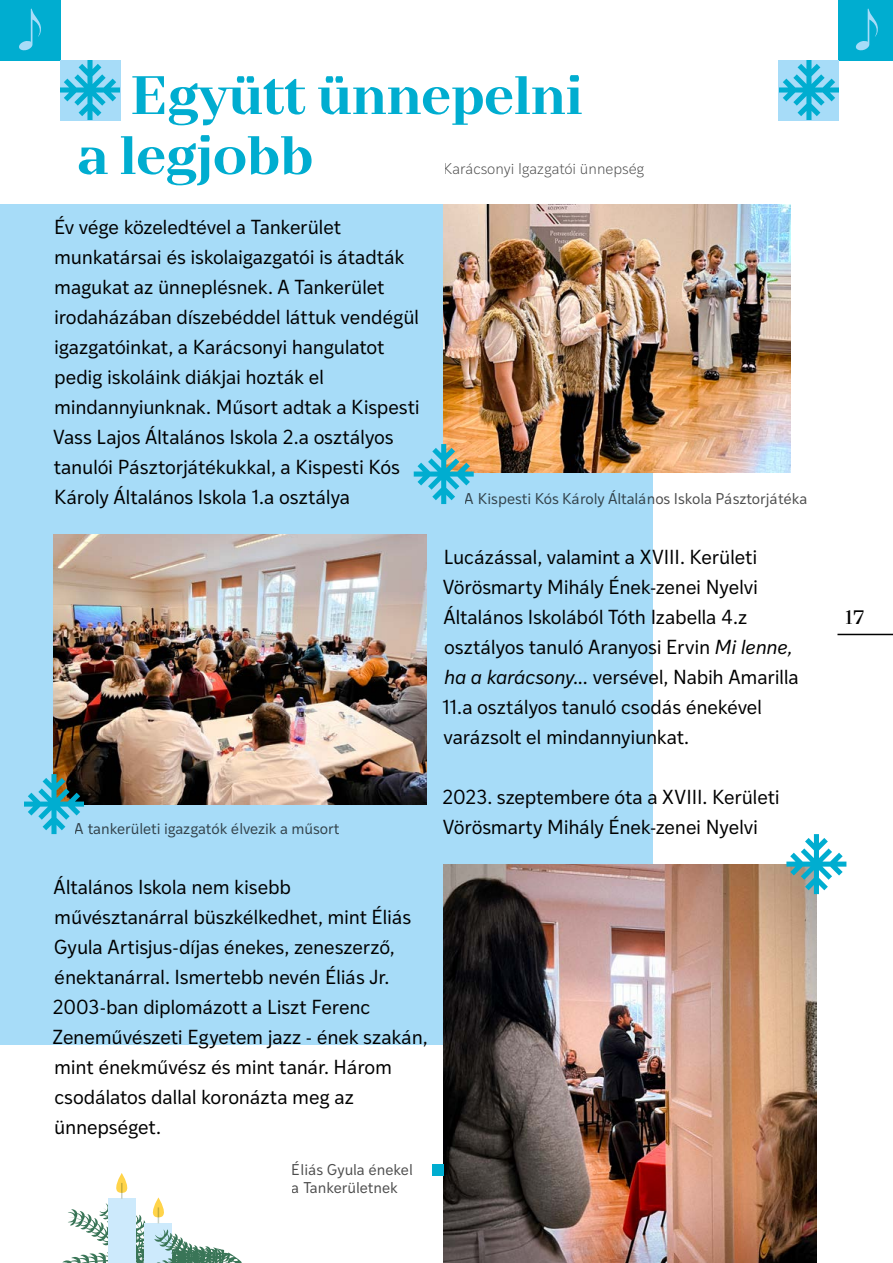
<style>
.page{position:relative;width:893px;height:1263px;background:#fff}
.page>*{position:absolute;margin:0;border:0;box-sizing:border-box;transform-origin:0 0}
.t1{font:700 54px/60px "TT Nooks";letter-spacing:-.03em;color:#00add0}
.t2{font:19.5px/30px "Ivy Style Sans";letter-spacing:-.015em;color:#000}
.t3{font:19.5px "TT Nooks";color:#000}
.t4{font:15px/18px "Ivy Style Sans";letter-spacing:-.01em;color:#000}
.t5{font:300 15px "Ivy Style Sans";color:#000}
.s1{font-style:italic}
</style>
<div class="page">
<div style="left:0;top:204px;width:653px;height:840px;background:#a7dcf8"></div>
<img style="left:54px;top:534px;width:372px;height:270px">
<img style="left:444px;top:204px;width:346px;height:269px">
<div style="left:0;top:0;width:60px;height:60px;background:#00add0"></div>
<svg style="left:19px;top:9px;width:22px;height:42px"></svg>
<div style="left:839px;top:0;width:54px;height:60px;background:#00add0"></div>
<svg style="left:855px;top:9px;width:23px;height:42px"></svg>
<svg style="left:60px;top:60px;width:60px;height:60px;background:#6bcbe9"></svg>
<svg style="left:779px;top:60px;width:60px;height:60px;background:#6bcbe9"></svg>
<svg style="left:24px;top:774px;width:60px;height:60px"></svg>
<svg style="left:414px;top:444px;width:60px;height:60px"></svg>
<svg style="left:62px;top:1173px;width:180px;height:90px"></svg>
<img style="left:444px;top:864px;width:372px;height:399px">
<svg style="left:786px;top:834px;width:60px;height:60px"></svg>
<div style="left:433px;top:1164px;width:11px;height:11px;background:#00add0"></div>
<hr style="left:837px;top:634px;width:56px;height:1px;background:#000">
<h1 class="t1" style="left:76px;top:67px;width:509px;text-indent:54px">Együtt ünnepelni a legjobb</h1>
<p class="t5" style="left:444px;top:158px;width:202px">Karácsonyi Igazgatói ünnepség</p>
<p class="t2" style="left:53px;top:211px;width:368px">Év vége közeledtével a Tankerület munkatársai és iskolaigazgatói is átadták magukat az ünneplésnek. A Tankerület irodaházában díszebéddel láttuk vendégül igazgatóinkat, a Karácsonyi hangulatot pedig iskoláink diákjai hozták el mindannyiunknak. Műsort adtak a Kispesti Vass Lajos Általános Iskola 2.a osztályos tanulói Pásztorjátékukkal, a Kispesti Kós Károly Általános Iskola 1.a osztálya</p>
<p class="t4" style="left:465px;top:489px;width:344px">A Kispesti Kós Károly Általános Iskola Pásztorjátéka</p>
<p class="t4" style="left:75px;top:819px;width:266px">A tankerületi igazgatók élvezik a műsort</p>
<p class="t2" style="left:52px;top:871px;width:377px">Általános Iskola nem kisebb művésztanárral büszkélkedhet, mint Éliás Gyula Artisjus-díjas énekes, zeneszerző, énektanárral. Ismertebb nevén Éliás Jr.<br>2003-ban diplomázott a Liszt Ferenc Zeneművészeti Egyetem jazz - ének szakán, mint énekművész és mint tanár. Három csodálatos dallal koronázta meg az ünnepséget.</p>
<p class="t4" style="left:292px;top:1160px;width:122px">Éliás Gyula énekel a Tankerületnek</p>
<p class="t2" style="left:442px;top:541px;width:359px">Lucázással, valamint a XVIII. Kerületi Vörösmarty Mihály Ének-zenei Nyelvi Általános Iskolából Tóth Izabella 4.z osztályos tanuló Aranyosi Ervin <span class="s1">Mi lenne, ha a karácsony...</span> versével, Nabih Amarilla 11.a osztályos tanuló csodás énekével varázsolt el mindannyiunkat.</p>
<p class="t2" style="left:442px;top:781px;width:339px">2023. szeptembere óta a XVIII. Kerületi<br>Vörösmarty Mihály Ének-zenei Nyelvi</p>
<p class="t3" style="left:845px;top:606px;width:21px">17</p>
</div>
